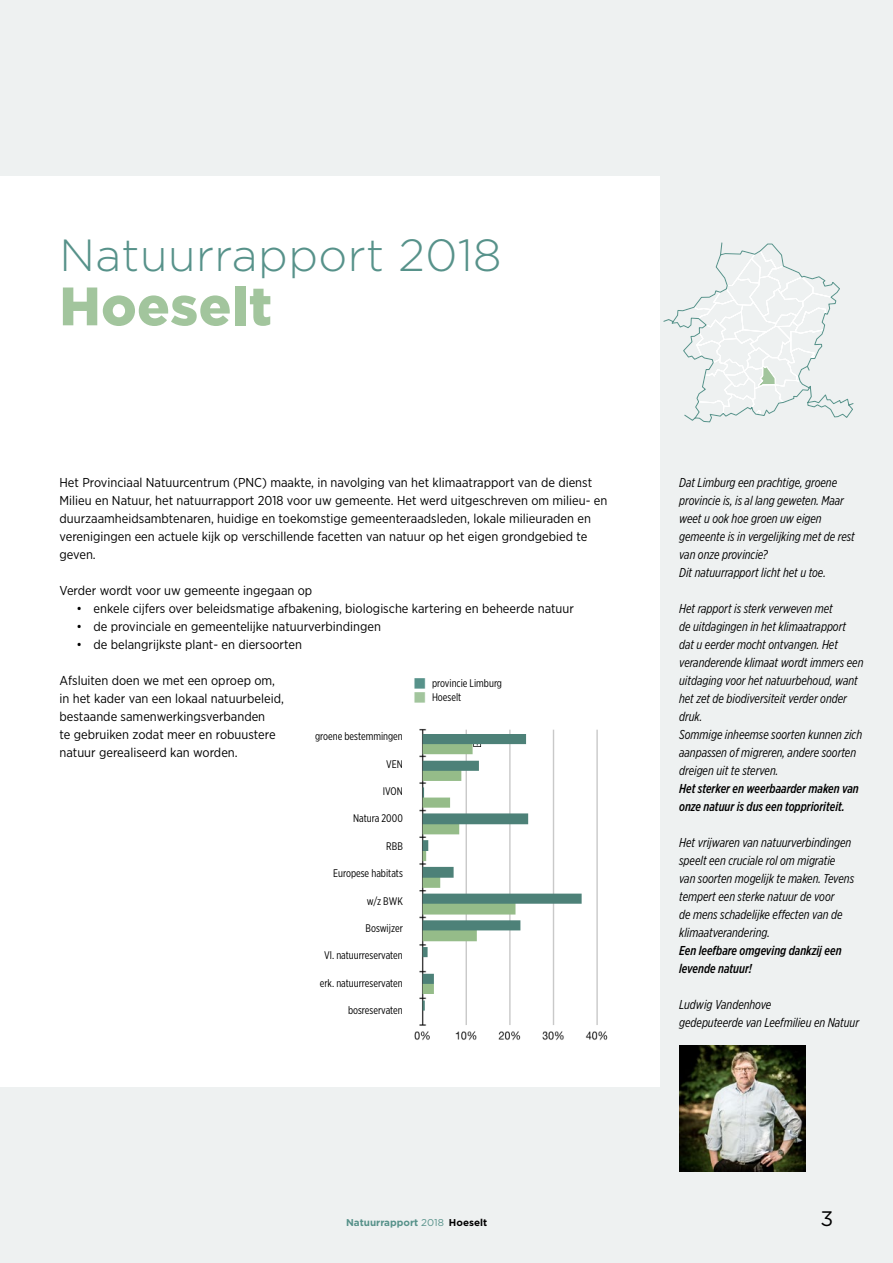
<style>
.page{position:relative;width:893px;height:1263px;background:#eef1f1}
.page>*{position:absolute;margin:0;border:0;box-sizing:border-box;transform-origin:0 0}
.Titel_0{font:900 54px "Gotham";letter-spacing:.01em;color:#a2c59d}
.Titel_0-2{font:300 45px "Gotham";letter-spacing:.01em;color:#57928a}
.t1{font:21px "Gotham";color:#000}
.Tekst{font:12.9px/18px "Gotham Narrow";color:#000}
.Tekst-2{font:italic 12.9px/18px "Gotham X Narrow";color:#000}
.Tekst-3{font:italic 500 12.9px/18px "Gotham X Narrow";color:#000}
.t2{font:10.95px "Gotham X Narrow";color:#000}
.t3{font:700 9.9px "Gotham";color:#57928a}
.s1{color:#57928a}
.s2{color:#a2c59d}
.s3{font-weight:400}
.s4{color:#000}
</style>
<div class="page">
<div style="left:0;top:176px;width:659px;height:910px;background:#fff"></div>
<img style="left:414px;top:728px;width:194px;height:313px">
<img style="left:679px;top:1045px;width:126px;height:126px">
<svg style="left:663px;top:242px;width:191px;height:181px"></svg>
<p class="Titel_0-2" style="left:60px;top:227px;width:444px">Natuurrapport 2018</p>
<p class="Titel_0" style="left:60px;top:269px;width:214px">Hoeselt</p>
<p class="Tekst" style="left:60px;top:473px;width:549px">Het Provinciaal Natuurcentrum (PNC) maakte, in navolging van het klimaatrapport van de dienst Milieu en Natuur, het natuurrapport 2018 voor uw gemeente. Het werd uitgeschreven om milieu- en duurzaamheidsambtenaren, huidige en toekomstige gemeenteraadsleden, lokale milieuraden en verenigingen een actuele kijk op verschillende facetten van natuur op het eigen grondgebied te geven.</p>
<p class="Tekst" style="left:60px;top:581px;width:254px">Verder wordt voor uw gemeente ingegaan op</p>
<p class="Tekst" style="left:77px;top:599px;width:499px">• enkele cijfers over beleidsmatige afbakening, biologische kartering en beheerde natuur</p>
<p class="Tekst" style="left:77px;top:617px;width:306px">• de provinciale en gemeentelijke natuurverbindingen</p>
<p class="Tekst" style="left:77px;top:635px;width:227px">• de belangrijkste plant- en diersoorten</p>
<p class="Tekst" style="left:60px;top:671px;width:226px">Afsluiten doen we met een oproep om, in het kader van een lokaal natuurbeleid, bestaande samenwerkingsverbanden<br>te gebruiken zodat meer en robuustere natuur gerealiseerd kan worden.</p>
<p class="t2" style="left:413px;top:676px;width:91px"><span class="s1">■</span> provincie Limburg</p>
<p class="t2" style="left:413px;top:690px;width:50px"><span class="s2">■</span> Hoeselt</p>
<p class="t2" style="left:315px;top:730px;width:89px">groene bestemmingen</p>
<p class="t2" style="left:386px;top:757px;width:18px">VEN</p>
<p class="t2" style="left:383px;top:785px;width:22px">IVON</p>
<p class="t2" style="left:353px;top:812px;width:51px">Natura 2000</p>
<p class="t2" style="left:386px;top:839px;width:18px">RBB</p>
<p class="t2" style="left:333px;top:867px;width:71px">Europese habitats</p>
<p class="t2" style="left:367px;top:894px;width:37px">w/z BWK</p>
<p class="t2" style="left:366px;top:921px;width:39px">Boswijzer</p>
<p class="t2" style="left:324px;top:949px;width:80px">Vl. natuurreservaten</p>
<p class="t2" style="left:320px;top:976px;width:85px">erk. natuurreservaten</p>
<p class="t2" style="left:348px;top:1004px;width:56px">bosreservaten</p>
<p class="Tekst-2" style="left:679px;top:474px;width:177px">Dat Limburg een prachtige, groene provincie is, is al lang geweten. Maar weet u ook hoe groen uw eigen gemeente is in vergelijking met de rest van onze provincie?</p>
<p class="Tekst-2" style="left:679px;top:564px;width:148px">Dit natuurrapport licht het u toe.</p>
<p class="Tekst-2" style="left:679px;top:600px;width:186px">Het rapport is sterk verweven met<br>de uitdagingen in het klimaatrapport dat u eerder mocht ontvangen. Het veranderende klimaat wordt immers een uitdaging voor het natuurbehoud, want het zet de biodiversiteit verder onder druk.</p>
<p class="Tekst-2" style="left:679px;top:726px;width:184px">Sommige inheemse soorten kunnen zich aanpassen of migreren, andere soorten dreigen uit te sterven.</p>
<p class="Tekst-3" style="left:679px;top:780px;width:181px">Het sterker en weerbaarder maken van onze natuur is dus een topprioriteit.</p>
<p class="Tekst-2" style="left:679px;top:834px;width:176px">Het vrijwaren van natuurverbindingen speelt een cruciale rol om migratie van soorten mogelijk te maken. Tevens tempert een sterke natuur de voor<br>de mens schadelijke effecten van de klimaatverandering.</p>
<p class="Tekst-3" style="left:679px;top:942px;width:164px">Een leefbare omgeving dankzij een levende natuur!</p>
<p class="Tekst-2" style="left:679px;top:996px;width:94px">Ludwig Vandenhove</p>
<p class="Tekst-2" style="left:679px;top:1014px;width:181px">gedeputeerde van Leefmilieu en Natuur</p>
<p class="t3" style="left:346px;top:1215px;width:143px">Natuurrapport <span class="s3">2018</span> <span class="s4">Hoeselt</span></p>
<h3 class="t1" style="left:821px;top:1205px;width:14px">3</h3>
</div>
